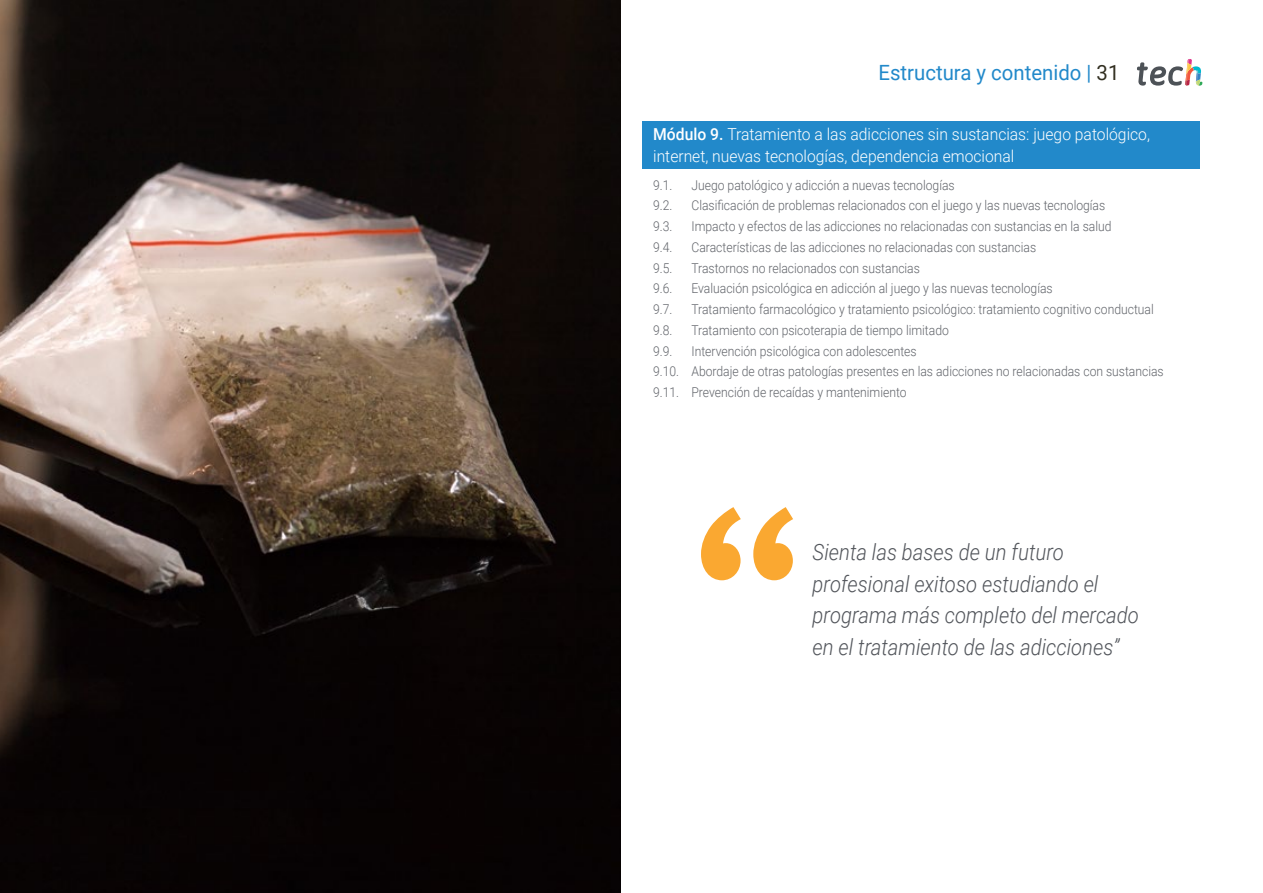
<style>
.page{position:relative;width:1263px;height:893px;background:#fff}
.page>*{position:absolute;margin:0;border:0;box-sizing:border-box;transform-origin:0 0}
.t1{font:italic 300 22.5px/31.5px "Roboto";color:#52555b;scale:.9 1}
.t2{font:21px "Roboto";color:#2289ca}
.t3{font:300 16.5px/22.5px "Roboto";color:#fff;scale:.95 1}
.t4{font:300 13.5px/20.7px "Roboto";color:#61646a;scale:.9 1}
.s1{color:#312e20}
.s2{font-weight:500}
</style>
<div class="page">
<svg style="left:701px;top:507px;width:92px;height:73px"></svg>
<svg style="left:1137px;top:59px;width:65px;height:27px"></svg>
<img style="left:0;top:0;width:621px;height:893px">
<div style="left:642px;top:121px;width:557px;height:48px;background:#2289ca"></div>
<h2 class="t2" style="left:878px;top:57px;width:242px">Estructura y contenido | <span class="s1">31</span></h2>
<p class="t3" style="left:653px;top:122px;width:524px"><span class="s2">Módulo 9.</span> Tratamiento a las adicciones sin sustancias: juego patológico, internet, nuevas tecnologías, dependencia emocional</p>
<p class="t4" style="left:653px;top:174px;width:23px">9.1.</p>
<p class="t4" style="left:691px;top:174px;width:294px">Juego patológico y adicción a nuevas tecnologías</p>
<p class="t4" style="left:653px;top:195px;width:23px">9.2.</p>
<p class="t4" style="left:691px;top:195px;width:461px">Clasificación de problemas relacionados con el juego y las nuevas tecnologías</p>
<p class="t4" style="left:653px;top:215px;width:23px">9.3.</p>
<p class="t4" style="left:691px;top:215px;width:468px">Impacto y efectos de las adicciones no relacionadas con sustancias en la salud</p>
<p class="t4" style="left:653px;top:236px;width:23px">9.4.</p>
<p class="t4" style="left:691px;top:236px;width:384px">Características de las adicciones no relacionadas con sustancias</p>
<p class="t4" style="left:653px;top:257px;width:23px">9.5.</p>
<p class="t4" style="left:691px;top:257px;width:255px">Trastornos no relacionados con sustancias</p>
<p class="t4" style="left:653px;top:278px;width:23px">9.6.</p>
<p class="t4" style="left:691px;top:278px;width:403px">Evaluación psicológica en adicción al juego y las nuevas tecnologías</p>
<p class="t4" style="left:653px;top:298px;width:23px">9.7.</p>
<p class="t4" style="left:691px;top:298px;width:515px">Tratamiento farmacológico y tratamiento psicológico: tratamiento cognitivo conductual</p>
<p class="t4" style="left:653px;top:319px;width:23px">9.8.</p>
<p class="t4" style="left:691px;top:319px;width:288px">Tratamiento con psicoterapia de tiempo limitado</p>
<p class="t4" style="left:653px;top:340px;width:23px">9.9.</p>
<p class="t4" style="left:653px;top:340px;width:569px;text-indent:38px">Intervención psicológica con adolescentes<br>9.10. Abordaje de otras patologías presentes en las adicciones no relacionadas con sustancias<br>9.11. Prevención de recaídas y mantenimiento</p>
<h1 class="t1" style="left:813px;top:535px;width:364px">Sienta las bases de un futuro profesional exitoso estudiando el programa más completo del mercado en el tratamiento de las adicciones”</h1>
</div>
